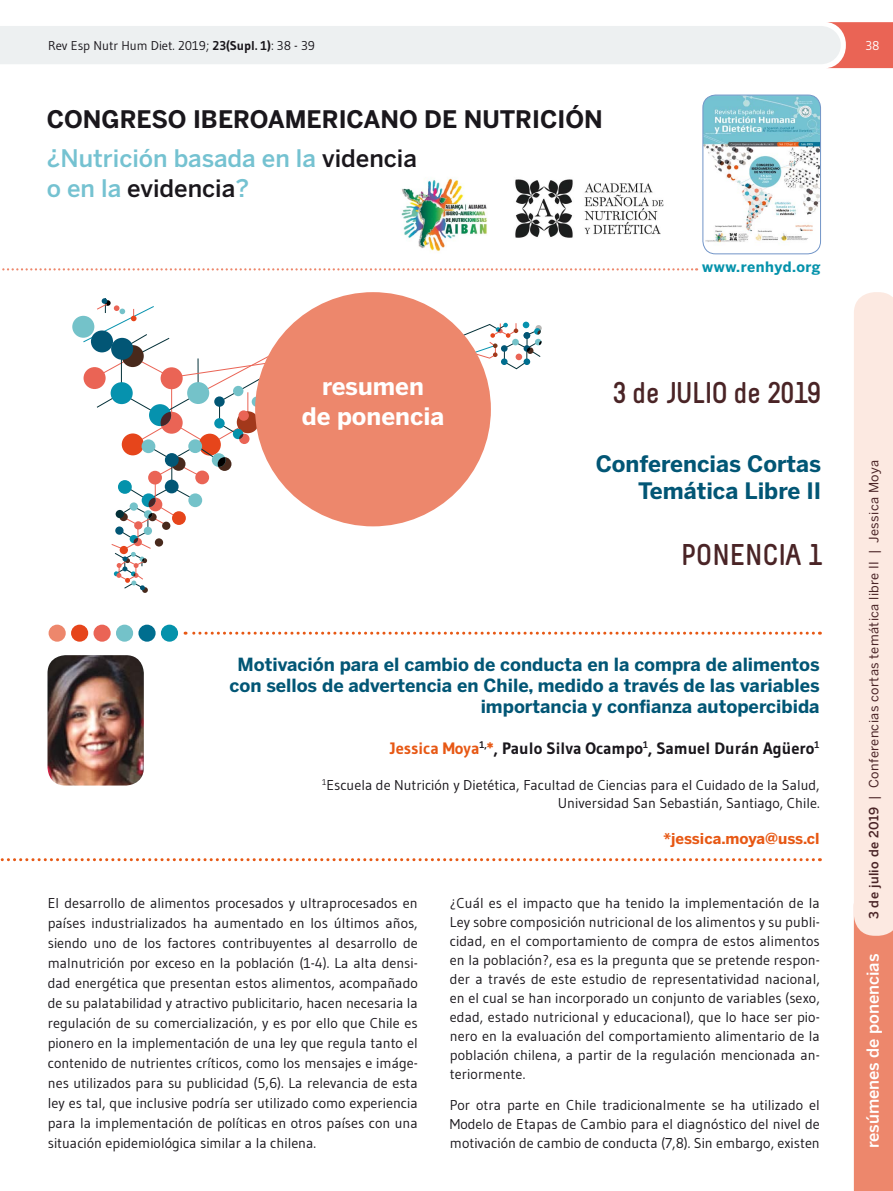
<style>
.page{position:relative;width:893px;height:1191px;background:#fff}
.page>*{position:absolute;margin:0;border:0;box-sizing:border-box;transform-origin:0 0}
.t1{font:700 30px "Melbourne";color:#4a2426}
.t2{font:500 24px/30px "Benton Sans";color:#75c2d1}
.t3{font:700 24px "Benton Sans";color:#1a171c}
.t4{font:700 24px/29.5px "Benton Sans";color:#fff;text-align:center}
.t5{font:700 22.5px/27px "Benton Sans";color:#025675;text-align:right}
.t6{font:700 18px/21px "Benton Sans";color:#025675;text-align:right}
.t7{font:700 16.5px "Gudea";color:#1a171c}
.t8{font:500 16.5px "Benton Sans";color:#fff}
.t9{font:700 15px "Benton Sans";color:#e75814}
.t10{font:14.25px/20.1px "Gudea";color:#1a171c;text-align:justify}
.t11{font:700 14.25px "Benton Sans";letter-spacing:.04em;color:#0492ab}
.t12{font:12.75px "Benton Sans";letter-spacing:.03em;color:#4a2426}
.t13{font:12.75px "Gudea";color:#1a171c}
.t14{font:12.75px "Gudea";color:#fff}
.s1{font-weight:700}
.s2{color:#1a171c}
.s3{color:#e75814}
.s4{font-weight:500}
</style>
<div class="page">
<div style="left:72px;top:316px;width:22px;height:22px;background:#74c2c9;border-radius:50%"></div>
<svg style="left:83px;top:298px;width:459px;height:295px"></svg>
<div style="left:91px;top:330px;width:22px;height:22px;background:#025675;border-radius:50%"></div>
<div style="left:187px;top:382px;width:22px;height:22px;background:#74c2c9;border-radius:50%"></div>
<svg style="left:854px;top:292px;width:39px;height:899px;background:#f7ccbf"></svg>
<svg style="left:0;top:22px;width:893px;height:46px"></svg>
<img style="left:703px;top:95px;width:117px;height:152px">
<div style="left:702px;top:95px;width:119px;height:159px;border:1px solid #7295c8;border-radius:13px"></div>
<div style="left:255px;top:292px;width:236px;height:234px;background:#ed876c;border-radius:50%"></div>
<img style="left:401px;top:178px;width:263px;height:74px">
<svg style="left:2px;top:268px;width:695px;height:2px"></svg>
<img style="left:48px;top:655px;width:96px;height:130px">
<svg style="left:0;top:858px;width:813px;height:3px"></svg>
<svg style="left:185px;top:631px;width:628px;height:3px"></svg>
<div style="left:49px;top:624px;width:17px;height:17px;background:#ed876c;border-radius:50%"></div>
<div style="left:71px;top:624px;width:17px;height:17px;background:#e6451b;border-radius:50%"></div>
<div style="left:94px;top:624px;width:17px;height:17px;background:#ea6455;border-radius:50%"></div>
<div style="left:116px;top:624px;width:17px;height:17px;background:#74c2c9;border-radius:50%"></div>
<div style="left:138px;top:624px;width:18px;height:17px;background:#006e8f;border-radius:50%"></div>
<div style="left:161px;top:624px;width:17px;height:17px;background:#0492ab;border-radius:50%"></div>
<p class="t13" style="left:48px;top:37px;width:268px">Rev Esp Nutr Hum Diet. 2019; <span class="s1">23(Supl. 1)</span>: 38 - 39</p>
<p class="t14" style="left:865px;top:37px;width:15px">38</p>
<h2 class="t3" style="left:47px;top:105px;width:558px">CONGRESO IBEROAMERICANO DE NUTRICIÓN</h2>
<h2 class="t2" style="left:47px;top:143px;width:372px">¿Nutrición basada en la <span class="s2">videncia </span>o en la <span class="s2">evidencia</span>?</h2>
<h2 class="t4" style="left:302px;top:371px;width:144px">resumen<br>de ponencia</h2>
<p class="t11" style="left:702px;top:258px;width:120px">www.renhyd.org</p>
<h1 class="t1" style="left:612px;top:376px;width:210px">3 de JULIO de 2019</h1>
<h3 class="t5" style="left:596px;top:450px;width:227px">Conferencias Cortas<br>Temática Libre II</h3>
<h1 class="t1" style="left:681px;top:539px;width:142px">PONENCIA 1</h1>
<p class="t6" style="left:230px;top:654px;width:592px">Motivación para el cambio de conducta en la compra de alimentos con sellos de advertencia en Chile, medido a través de las variables importancia y confianza autopercibida</p>
<p class="t7" style="left:390px;top:737px;width:431px"><span class="s3">Jessica Moya</span><sup>1,</sup><span class="s3">*</span>, Paulo Silva Ocampo<sup>1</sup>, Samuel Durán Agüero<sup>1</sup></p>
<p class="t10" style="left:322px;top:775px;width:499px;line-height:18px;text-align:right"><sup>1</sup>Escuela de Nutrición y Dietética, Facultad de Ciencias para el Cuidado de la Salud,<br>Universidad San Sebastián, Santiago, Chile.</p>
<p class="t9" style="left:664px;top:829px;width:158px">*jessica.moya@uss.cl</p>
<p class="t10" style="left:48px;top:892px;width:371px">El desarrollo de alimentos procesados y ultraprocesados en países industrializados ha aumentado en los últimos años, siendo uno de los factores contribuyentes al desarrollo de malnutrición por exceso en la población (1-4). La alta densi&shy;dad energética que presentan estos alimentos, acompañado de su palatabilidad y atractivo publicitario, hacen necesaria la regulación de su comercialización, y es por ello que Chile es pionero en la implementación de una ley que regula tanto el contenido de nutrientes críticos, como los mensajes e imáge&shy;nes utilizados para su publicidad (5,6). La relevancia de esta ley es tal, que inclusive podría ser utilizado como experiencia para la implementación de políticas en otros países con una situación epidemiológica similar a la chilena.</p>
<p class="t10" style="left:450px;top:893px;width:371px;line-height:18.9px">¿Cuál es el impacto que ha tenido la implementación de la Ley sobre composición nutricional de los alimentos y su publi&shy;cidad, en el comportamiento de compra de estos alimentos en la población?, esa es la pregunta que se pretende respon&shy;der a través de este estudio de representatividad nacional, en el cual se han incorporado un conjunto de variables (sexo, edad, estado nutricional y educacional), que lo hace ser pio&shy;nero en la evaluación del comportamiento alimentario de la población chilena, a partir de la regulación mencionada an&shy;teriormente.</p>
<p class="t10" style="left:450px;top:1095px;width:371px;line-height:18.9px">Por otra parte en Chile tradicionalmente se ha utilizado el Modelo de Etapas de Cambio para el diagnóstico del nivel de motivación de cambio de conducta (7,8). Sin embargo, existen</p>
<p class="t12" style="left:866px;top:919px;width:460px;rotate:-90deg"><span class="s4">3 de julio de 2019</span> | Conferencias cortas temática libre II | Jessica Moya</p>
<p class="t8" style="left:863px;top:1148px;width:196px;rotate:-90deg">resúmenes de ponencias</p>
</div>
